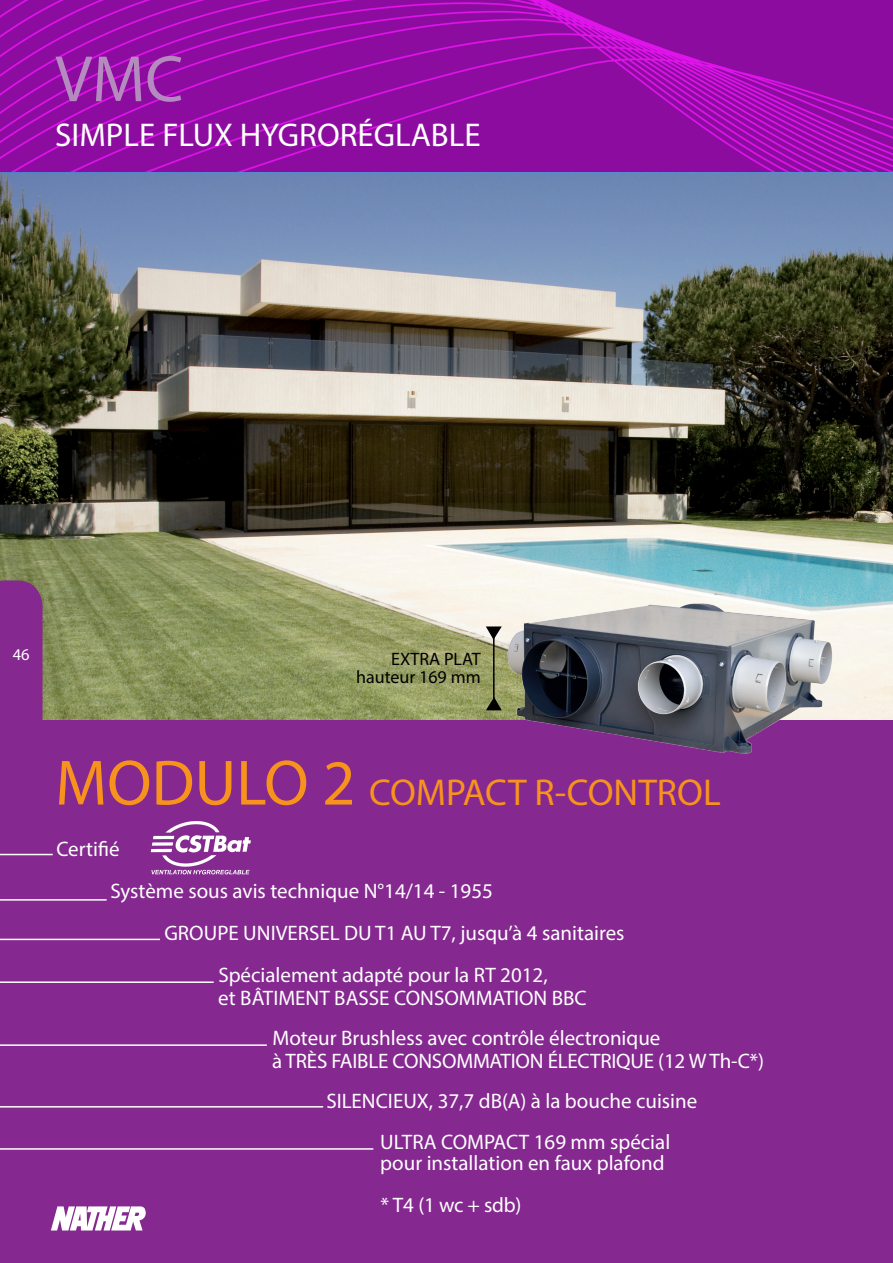
<style>
.page{position:relative;width:893px;height:1263px;background:#fff}
.page>*{position:absolute;margin:0;border:0;box-sizing:border-box;transform-origin:0 0}
.t1{font:66px "Myriad Pro";color:#b58abe}
.t2{font:37.5px "Myriad Pro";color:#f7931d}
.t3{font:33px "Myriad Pro";color:#fff}
.t4{font:21px "Myriad Pro";color:#fff}
.t5{font:18px "Myriad Pro";color:#000}
.t6{font:16.5px "Myriad Pro";color:#fff}
.s1{font-size:64.5px}
</style>
<div class="page">
<img style="left:0;top:172px;width:893px;height:548px">
<div style="left:0;top:580px;width:43px;height:140px;background:#852890"></div>
<img style="left:0;top:0;width:893px;height:171px">
<div style="left:0;top:720px;width:893px;height:543px;background:#852890"></div>
<hr style="left:0;top:899px;width:107px;height:2px;background:#fff">
<hr style="left:0;top:854px;width:53px;height:1px;background:#fff">
<hr style="left:0;top:939px;width:160px;height:1px;background:#fff">
<hr style="left:0;top:981px;width:214px;height:2px;background:#fff">
<hr style="left:0;top:1044px;width:267px;height:2px;background:#fff">
<hr style="left:0;top:1106px;width:323px;height:1px;background:#fff">
<hr style="left:0;top:1148px;width:373px;height:2px;background:#fff">
<svg style="left:151px;top:821px;width:100px;height:53px"></svg>
<svg style="left:51px;top:1206px;width:95px;height:24px;background:#e1cbe4"></svg>
<hr style="left:493px;top:627px;width:2px;height:82px;background:#000">
<svg style="left:486px;top:626px;width:14px;height:14px"></svg>
<svg style="left:486px;top:697px;width:14px;height:13px"></svg>
<img style="left:500px;top:567px;width:356px;height:187px">
<p class="t1" style="left:55px;top:38px;width:130px">VMC</p>
<p class="t3" style="left:55px;top:115px;width:427px">SIMPLE FLUX HYGRORÉGLABLE</p>
<p class="t6" style="left:13px;top:644px;width:18px">46</p>
<p class="t5" style="left:391px;top:647px;width:91px">EXTRA PLAT</p>
<p class="t5" style="left:356px;top:665px;width:126px">hauteur 169 mm</p>
<p class="t2" style="left:55px;top:769px;width:667px"><span class="s1">MODULO 2</span> COMPACT R-CONTROL</p>
<p class="t4" style="left:56px;top:836px;width:65px">Certifié</p>
<p class="t4" style="left:110px;top:878px;width:384px">Système sous avis technique N°14/14 - 1955</p>
<p class="t4" style="left:164px;top:920px;width:462px">GROUPE UNIVERSEL DU T1 AU T7, jusqu’à 4 sanitaires</p>
<p class="t4" style="left:218px;top:962px;width:331px">Spécialement adapté pour la RT 2012,</p>
<p class="t4" style="left:218px;top:985px;width:370px">et BÂTIMENT BASSE CONSOMMATION BBC</p>
<p class="t4" style="left:272px;top:1025px;width:390px">Moteur Brushless avec contrôle électronique</p>
<p class="t4" style="left:272px;top:1048px;width:493px">à TRÈS FAIBLE CONSOMMATION ÉLECTRIQUE (12 W Th-C*)</p>
<p class="t4" style="left:326px;top:1088px;width:372px">SILENCIEUX, 37,7 dB(A) à la bouche cuisine</p>
<p class="t4" style="left:380px;top:1129px;width:291px">ULTRA COMPACT 169 mm spécial</p>
<p class="t4" style="left:380px;top:1150px;width:286px">pour installation en faux plafond</p>
<p class="t4" style="left:380px;top:1192px;width:143px">* T4 (1 wc + sdb)</p>
</div>
